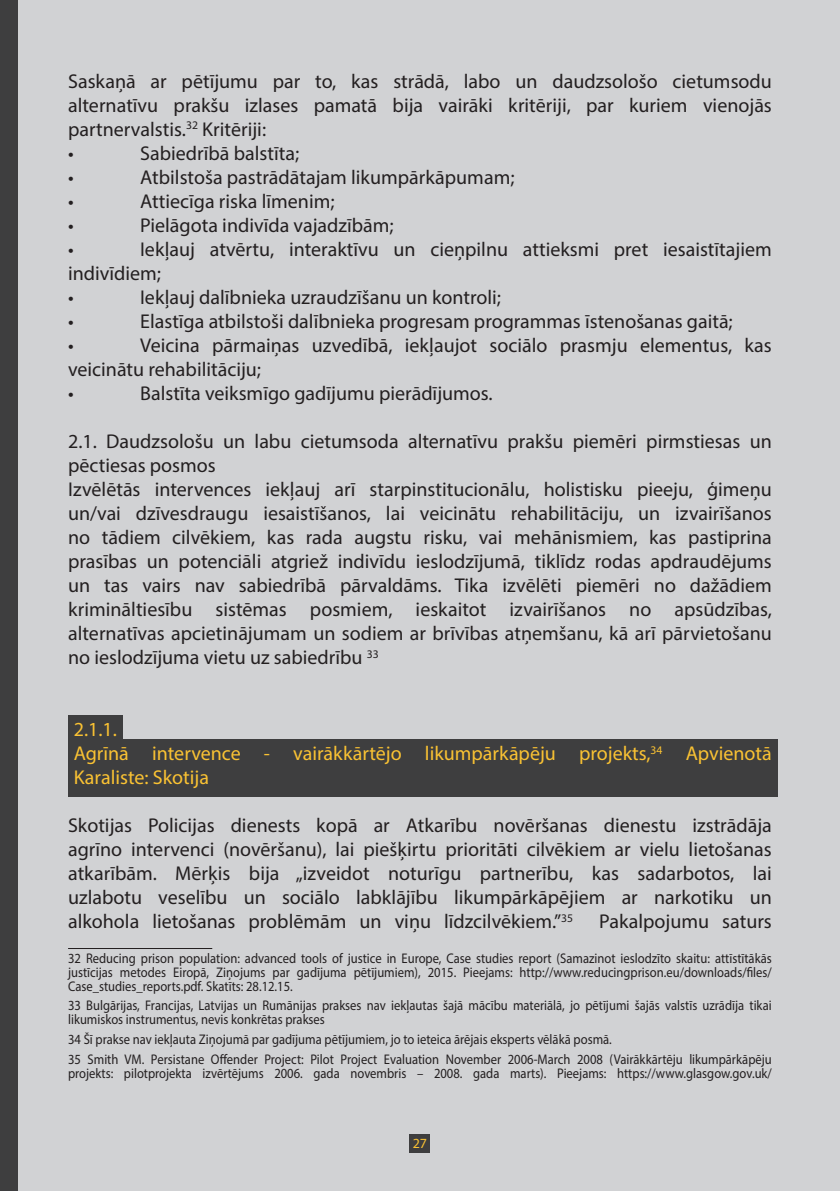
<style>
.page{position:relative;width:840px;height:1191px;background:#fff}
.page>*{position:absolute;margin:0;border:0;box-sizing:border-box;transform-origin:0 0}
.t1{font:20px/24px "Myriad Pro";color:#231f20;text-align:justify}
.t2{font:20px/24px "Myriad Pro";color:#fac233}
.NOTE{font:14px/14px "Myriad Pro";color:#231f20;scale:.9 1}
.t3{font:14px "Myriad Pro";color:#fac233}
</style>
<div class="page">
<div style="left:0;top:0;width:839px;height:1191px;background:#d1d2d4"></div>
<div style="left:409px;top:1134px;width:21px;height:18px;background:#3e3e3f"></div>
<div style="left:0;top:0;width:17px;height:1191px;background:#3e3e3f"></div>
<div style="left:68px;top:715px;width:55px;height:32px;background:#3e3e3f"></div>
<div style="left:68px;top:739px;width:709px;height:58px;background:#3e3e3f"></div>
<hr style="left:68px;top:948px;width:144px;height:1px;background:#231f20">
<p class="t1" style="left:68px;top:69px;width:705px">Saskaņā ar pētījumu par to, kas strādā, labo un daudzsološo cietumsodu alternatīvu prakšu izlases pamatā bija vairāki kritēriji, par kuriem vienojās partnervalstis.<sup>32</sup> Kritēriji:</p>
<p class="t1" style="left:68px;top:141px;width:7px">•</p>
<p class="t1" style="left:140px;top:141px;width:160px">Sabiedrībā balstīta;</p>
<p class="t1" style="left:68px;top:165px;width:7px">•</p>
<p class="t1" style="left:140px;top:165px;width:375px">Atbilstoša pastrādātajam likumpārkāpumam;</p>
<p class="t1" style="left:68px;top:189px;width:7px">•</p>
<p class="t1" style="left:140px;top:189px;width:196px">Attiecīga riska līmenim;</p>
<p class="t1" style="left:68px;top:213px;width:7px">•</p>
<p class="t1" style="left:140px;top:213px;width:255px">Pielāgota indivīda vajadzībām;</p>
<p class="t1" style="left:68px;top:237px;width:7px">•</p>
<p class="t1" style="left:68px;top:237px;width:704px;text-indent:72px">Iekļauj atvērtu, interaktīvu un cieņpilnu attieksmi pret iesaistītajiem indivīdiem;</p>
<p class="t1" style="left:68px;top:285px;width:7px">•</p>
<p class="t1" style="left:140px;top:285px;width:362px">Iekļauj dalībnieka uzraudzīšanu un kontroli;</p>
<p class="t1" style="left:68px;top:309px;width:7px">•</p>
<p class="t1" style="left:140px;top:309px;width:593px">Elastīga atbilstoši dalībnieka progresam programmas īstenošanas gaitā;</p>
<p class="t1" style="left:68px;top:333px;width:7px">•</p>
<p class="t1" style="left:68px;top:333px;width:704px;text-indent:72px">Veicina pārmaiņas uzvedībā, iekļaujot sociālo prasmju elementus, kas veicinātu rehabilitāciju;</p>
<p class="t1" style="left:68px;top:381px;width:7px">•</p>
<p class="t1" style="left:140px;top:381px;width:354px">Balstīta veiksmīgo gadījumu pierādījumos.</p>
<p class="t1" style="left:68px;top:429px;width:705px">2.1. Daudzsološu un labu cietumsoda alternatīvu prakšu piemēri pirmstiesas un pēctiesas posmos</p>
<p class="t1" style="left:68px;top:477px;width:705px">Izvēlētās intervences iekļauj arī starpinstitucionālu, holistisku pieeju, ģimeņu un/vai dzīvesdraugu iesaistīšanos, lai veicinātu rehabilitāciju, un izvairīšanos no tādiem cilvēkiem, kas rada augstu risku, vai mehānismiem, kas pastiprina prasības un potenciāli atgriež indivīdu ieslodzījumā, tiklīdz rodas apdraudējums un tas vairs nav sabiedrībā pārvaldāms. Tika izvēlēti piemēri no dažādiem krimināltiesību sistēmas posmiem, ieskaitot izvairīšanos no apsūdzības, alternatīvas apcietinājumam un sodiem ar brīvības atņemšanu, kā arī pārvietošanu no ieslodzījuma vietu uz sabiedrību <sup>33</sup></p>
<p class="t2" style="left:74px;top:717px;width:45px">2.1.1.</p>
<p class="t2" style="left:74px;top:741px;width:699px">Agrīnā intervence - vairākkārtējo likumpārkāpēju projekts,<sup>34</sup> Apvienotā<br>Karaliste: Skotija</p>
<p class="t1" style="left:68px;top:813px;width:705px">Skotijas Policijas dienests kopā ar Atkarību novēršanas dienestu izstrādāja agrīno intervenci (novēršanu), lai piešķirtu prioritāti cilvēkiem ar vielu lietošanas atkarībām. Mērķis bija „izveidot noturīgu partnerību, kas sadarbotos, lai uzlabotu veselību un sociālo labklājību likumpārkāpējiem ar narkotiku un alkohola lietošanas problēmām un viņu līdzcilvēkiem.”<sup>35</sup></p>
<p class="t1" style="left:599px;top:909px;width:174px">Pakalpojumu saturs</p>
<p class="NOTE" style="left:68px;top:950px;width:783px;text-align:justify">32 Reducing prison population: advanced tools of justice in Europe, Case studies report (Samazinot ieslodzīto skaitu: attīstītākās justīcijas metodes Eiropā, Ziņojums par gadījuma pētījumiem), 2015. Pieejams: http://www.reducingprison.eu/downloads/files/ Case_studies_reports.pdf. Skatīts: 28.12.15.</p>
<p class="NOTE" style="left:68px;top:998px;width:783px">33 Bulgārijas, Francijas, Latvijas un Rumānijas prakses nav iekļautas šajā mācību materiālā, jo pētījumi šajās valstīs uzrādīja tikai likumiskos instrumentus, nevis konkrētas prakses</p>
<p class="NOTE" style="left:68px;top:1032px;width:605px">34 Šī prakse nav iekļauta Ziņojumā par gadījuma pētījumiem, jo to ieteica ārējais eksperts vēlākā posmā.</p>
<p class="NOTE" style="left:68px;top:1051px;width:783px">35 Smith VM. Persistane Offender Project: Pilot Project Evaluation November 2006-March 2008 (Vairākkārtēju likumpārkāpēju projekts: pilotprojekta izvērtējums 2006. gada novembris – 2008. gada marts). Pieejams: https://www.glasgow.gov.uk/</p>
<p class="t3" style="left:412px;top:1134px;width:16px">27</p>
</div>
